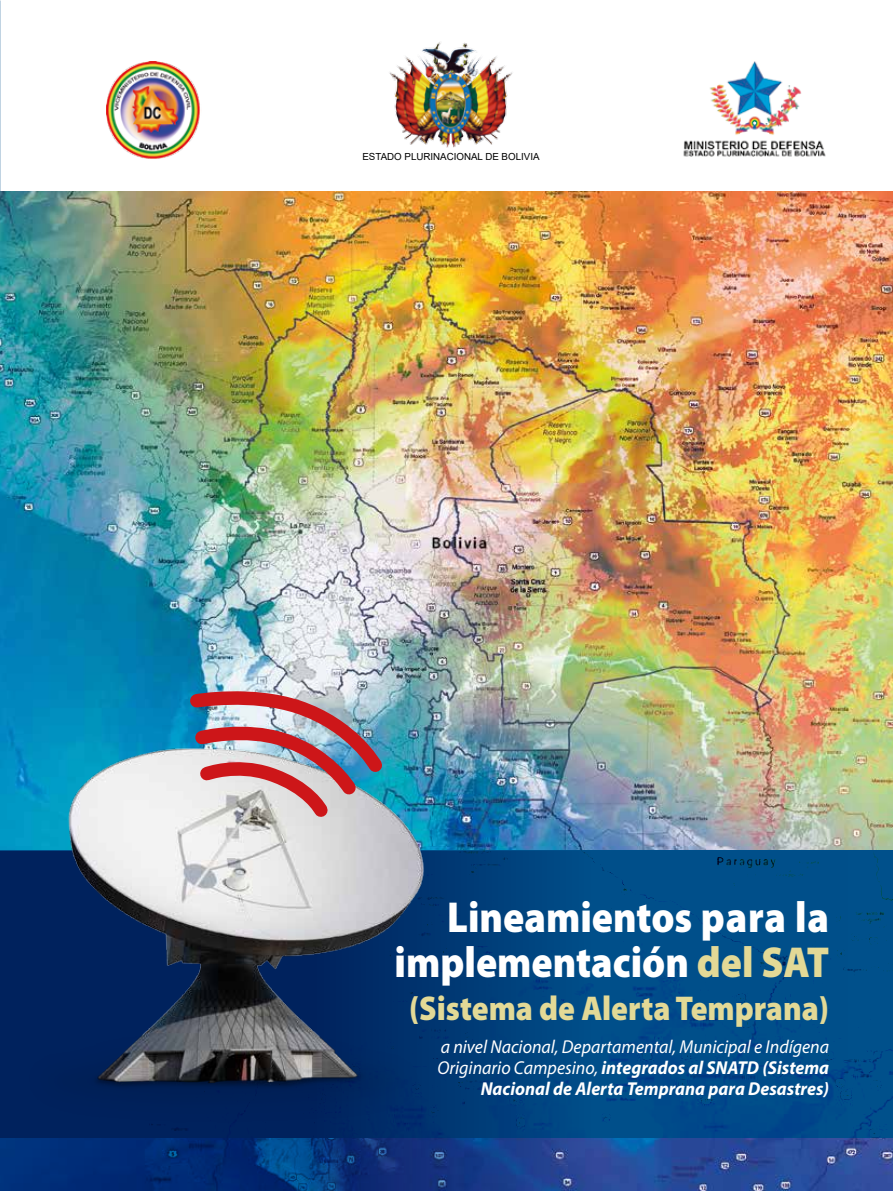
<style>
.page{position:relative;width:893px;height:1191px;background:#fff}
.page>*{position:absolute;margin:0;border:0;box-sizing:border-box;transform-origin:0 0}
.t1{font:900 43.5px/45px "Myriad Pro";color:#fff;text-align:right;scale:.91 1}
.t2{font:900 34.5px "Myriad Pro";color:#e3d996;scale:.91 1}
.t3{font:italic 18.75px/21px "Myriad Pro";color:#fff;text-align:right;scale:.96 1}
.t4{font:9.75px "Arial";color:#000}
.s1{color:#e3d996}
.s2{font-weight:700}
</style>
<div class="page">
<img style="left:0;top:191px;width:893px;height:1000px">
<div style="left:0;top:850px;width:893px;height:287px;background:#00508b"></div>
<svg style="left:0;top:850px;width:848px;height:341px"></svg>
<img style="left:106px;top:61px;width:94px;height:98px">
<img style="left:389px;top:42px;width:124px;height:106px">
<img style="left:683px;top:61px;width:143px;height:96px">
<img style="left:11px;top:739px;width:434px;height:397px">
<img style="left:181px;top:689px;width:213px;height:139px">
<p class="t4" style="left:362px;top:149px;width:179px">ESTADO PLURINACIONAL DE BOLIVIA</p>
<h1 class="t1" style="left:395px;top:895px;width:479px">Lineamientos para la implementación <span class="s1">del SAT</span></h1>
<h2 class="t2" style="left:409px;top:989px;width:463px">(Sistema de Alerta Temprana)</h2>
<p class="t3" style="left:437px;top:1035px;width:410px">a nivel Nacional, Departamental, Municipal e Indígena<br>Originario Campesino, <span class="s2">integrados al SNATD (Sistema<br>Nacional de Alerta Temprana para Desastres)</span></p>
</div>
